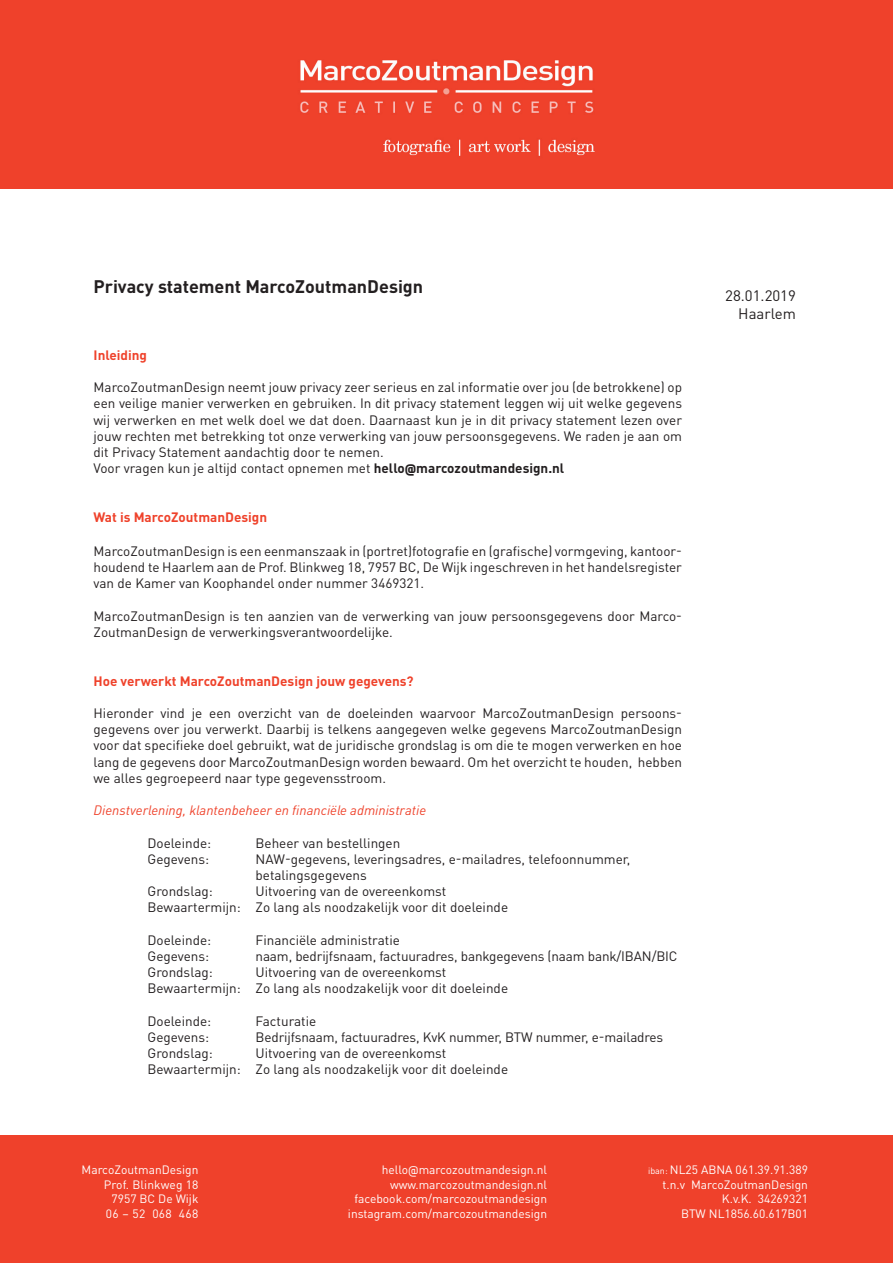
<style>
.page{position:relative;width:893px;height:1263px;background:#fff}
.page>*{position:absolute;margin:0;border:0;box-sizing:border-box;transform-origin:0 0}
.t1{font:700 18px "DINOT";color:#231f20}
.t2{font:15px/18px "DINOT";color:#231f20;text-align:right}
.t3{font:13.5px/16.2px "DINOT";color:#231f20}
.t4{font:700 13.5px "DINOT";color:#ef422b}
.t5{font:italic 13.5px "DINOT";color:#ef422b}
.t6{font:12px/14.4px "DINOT";color:#fff;text-align:right}
.s1{font-weight:700}
.s2{font-size:9px}
</style>
<div class="page">
<div style="left:0;top:1135px;width:893px;height:128px;background:#ef412b"></div>
<div style="left:0;top:0;width:893px;height:189px;background:#ef412b"></div>
<h1 class="t1" style="left:94px;top:275px;width:331px">Privacy statement MarcoZoutmanDesign</h1>
<p class="t4" style="left:94px;top:346px;width:55px">Inleiding</p>
<p class="t3" style="left:94px;top:379px;width:590px">MarcoZoutmanDesign neemt jouw privacy zeer serieus en zal informatie over jou (de betrokkene) op een veilige manier verwerken en gebruiken. In dit privacy statement leggen wij uit welke gegevens wij verwerken en met welk doel we dat doen. Daarnaast kun je in dit privacy statement lezen over jouw rechten met betrekking tot onze verwerking van jouw persoonsgegevens. We raden je aan om dit Privacy Statement aandachtig door te nemen.<br>Voor vragen kun je altijd contact opnemen met <span class="s1">hello@marcozoutmandesign.nl</span></p>
<p class="t4" style="left:94px;top:508px;width:175px">Wat is MarcoZoutmanDesign</p>
<p class="t3" style="left:94px;top:543px;width:590px;text-align:justify">MarcoZoutmanDesign is een eenmanszaak in (portret)fotografie en (grafische) vormgeving, kantoor&shy;houdend te Haarlem aan de Prof. Blinkweg 18, 7957 BC, De Wijk ingeschreven in het handelsregister van de Kamer van Koophandel onder nummer 3469321.</p>
<p class="t3" style="left:94px;top:607px;width:590px">MarcoZoutmanDesign is ten aanzien van de verwerking van jouw persoonsgegevens door Marco-<br>ZoutmanDesign de verwerkingsverantwoordelijke.</p>
<p class="t4" style="left:94px;top:672px;width:322px">Hoe verwerkt MarcoZoutmanDesign jouw gegevens?</p>
<p class="t3" style="left:94px;top:705px;width:590px;text-align:justify">Hieronder vind je een overzicht van de doeleinden waarvoor MarcoZoutmanDesign persoons&shy;gegevens over jou verwerkt. Daarbij is telkens aangegeven welke gegevens MarcoZoutmanDesign voor dat specifieke doel gebruikt, wat de juridische grondslag is om die te mogen verwerken en hoe lang de gegevens door MarcoZoutmanDesign worden bewaard. Om het overzicht te houden, hebben we alles gegroepeerd naar type gegevensstroom.</p>
<p class="t5" style="left:94px;top:802px;width:334px">Dienstverlening, klantenbeheer en financiële administratie</p>
<p class="t3" style="left:148px;top:834px;width:65px">Doeleinde:</p>
<p class="t3" style="left:256px;top:834px;width:146px">Beheer van bestellingen</p>
<p class="t3" style="left:148px;top:850px;width:63px">Gegevens:</p>
<p class="t3" style="left:256px;top:850px;width:376px">NAW-gegevens, leveringsadres, e-mailadres, telefoonnummer, betalingsgegevens</p>
<p class="t3" style="left:148px;top:883px;width:67px">Grondslag:</p>
<p class="t3" style="left:148px;top:883px;width:362px;text-indent:108px">Uitvoering van de overeenkomst<br>Bewaartermijn: Zo lang als noodzakelijk voor dit doeleinde</p>
<p class="t3" style="left:148px;top:931px;width:65px">Doeleinde:</p>
<p class="t3" style="left:256px;top:931px;width:146px">Financiële administratie</p>
<p class="t3" style="left:148px;top:948px;width:63px">Gegevens:</p>
<p class="t3" style="left:256px;top:948px;width:423px">naam, bedrijfsnaam, factuuradres, bankgegevens (naam bank/IBAN/BIC</p>
<p class="t3" style="left:148px;top:964px;width:67px">Grondslag:</p>
<p class="t3" style="left:148px;top:964px;width:362px;text-indent:108px">Uitvoering van de overeenkomst<br>Bewaartermijn: Zo lang als noodzakelijk voor dit doeleinde</p>
<p class="t3" style="left:148px;top:1012px;width:65px">Doeleinde:</p>
<p class="t3" style="left:256px;top:1012px;width:62px">Facturatie</p>
<p class="t3" style="left:148px;top:1029px;width:63px">Gegevens:</p>
<p class="t3" style="left:256px;top:1029px;width:409px">Bedrijfsnaam, factuuradres, KvK nummer, BTW nummer, e-mailadres</p>
<p class="t3" style="left:148px;top:1045px;width:67px">Grondslag:</p>
<p class="t3" style="left:148px;top:1045px;width:362px;text-indent:108px">Uitvoering van de overeenkomst<br>Bewaartermijn: Zo lang als noodzakelijk voor dit doeleinde</p>
<p class="t2" style="left:725px;top:286px;width:72px">28.01.2019<br>Haarlem</p>
<p class="t6" style="left:82px;top:1162px;width:118px">MarcoZoutmanDesign<br>Prof. Blinkweg 18<br>7957 BC De Wijk<br>06 – 52 068 468</p>
<p class="t6" style="left:648px;top:1162px;width:161px"><span class="s2">iban:</span> NL25 ABNA 061.39.91.389 t.n.v MarcoZoutmanDesign<br>K.v.K. 34269321<br>BTW NL1856.60.617B01</p>
<p class="t6" style="left:348px;top:1162px;width:201px">hello@marcozoutmandesign.nl www.marcozoutmandesign.nl facebook.com/marcozoutmandesign instagram.com/marcozoutmandesign</p>
</div>
